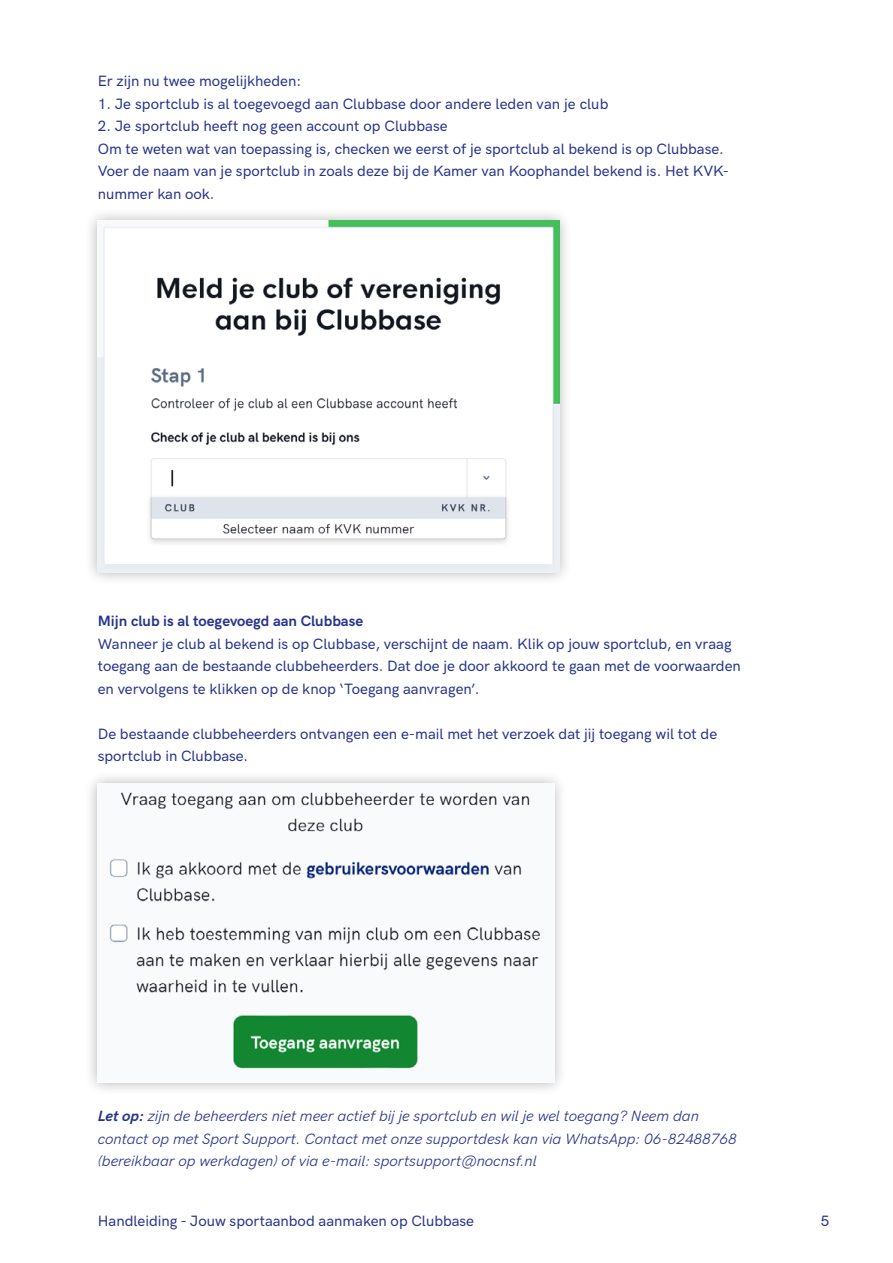
<style>
.page{position:relative;width:893px;height:1263px;background:#fff}
.page>*{position:absolute;margin:0;border:0;box-sizing:border-box;transform-origin:0 0}
.t1{font:500 15px/22.5px "HK Grotesk";color:#27348b}
.t2{font:italic 15px/22.5px "HK Grotesk";color:#27348b}
.t3{font:700 15px "HK Grotesk";color:#27348b}
.s1{font-weight:700}
</style>
<div class="page">
<div style="left:85px;top:208px;width:488px;height:378px;background:#000;opacity:.3"></div>
<img style="left:98px;top:221px;width:462px;height:352px">
<div style="left:85px;top:770px;width:483px;height:326px;background:#000;opacity:.3"></div>
<img style="left:98px;top:784px;width:456px;height:299px">
<p class="t1" style="left:98px;top:69px;width:205px">Er zijn nu twee mogelijkheden:</p>
<p class="t1" style="left:98px;top:91px;width:512px">1. Je sportclub is al toegevoegd aan Clubbase door andere leden van je club</p>
<p class="t1" style="left:98px;top:114px;width:633px">2. Je sportclub heeft nog geen account op Clubbase<br>Om te weten wat van toepassing is, checken we eerst of je sportclub al bekend is op Clubbase.<br>Voer de naam van je sportclub in zoals deze bij de Kamer van Koophandel bekend is. Het KVK&shy;nummer kan ook.</p>
<p class="t3" style="left:98px;top:610px;width:267px">Mijn club is al toegevoegd aan Clubbase</p>
<p class="t1" style="left:98px;top:631px;width:645px">Wanneer je club al bekend is op Clubbase, verschijnt de naam. Klik op jouw sportclub, en vraag toegang aan de bestaande clubbeheerders. Dat doe je door akkoord te gaan met de voorwaarden en vervolgens te klikken op de knop ‘Toegang aanvragen’.</p>
<p class="t1" style="left:98px;top:721px;width:621px">De bestaande clubbeheerders ontvangen een e-mail met het verzoek dat jij toegang wil tot de sportclub in Clubbase.</p>
<p class="t2" style="left:98px;top:1104px;width:640px"><span class="s1">Let op:</span> zijn de beheerders niet meer actief bij je sportclub en wil je wel toegang? Neem dan contact op met Sport Support. Contact met onze supportdesk kan via WhatsApp: 06-82488768 (bereikbaar op werkdagen) of via e-mail: sportsupport@nocnsf.nl</p>
<p class="t1" style="left:98px;top:1208px;width:378px">Handleiding - Jouw sportaanbod aanmaken op Clubbase</p>
<p class="t1" style="left:821px;top:1208px;width:10px">5</p>
</div>
